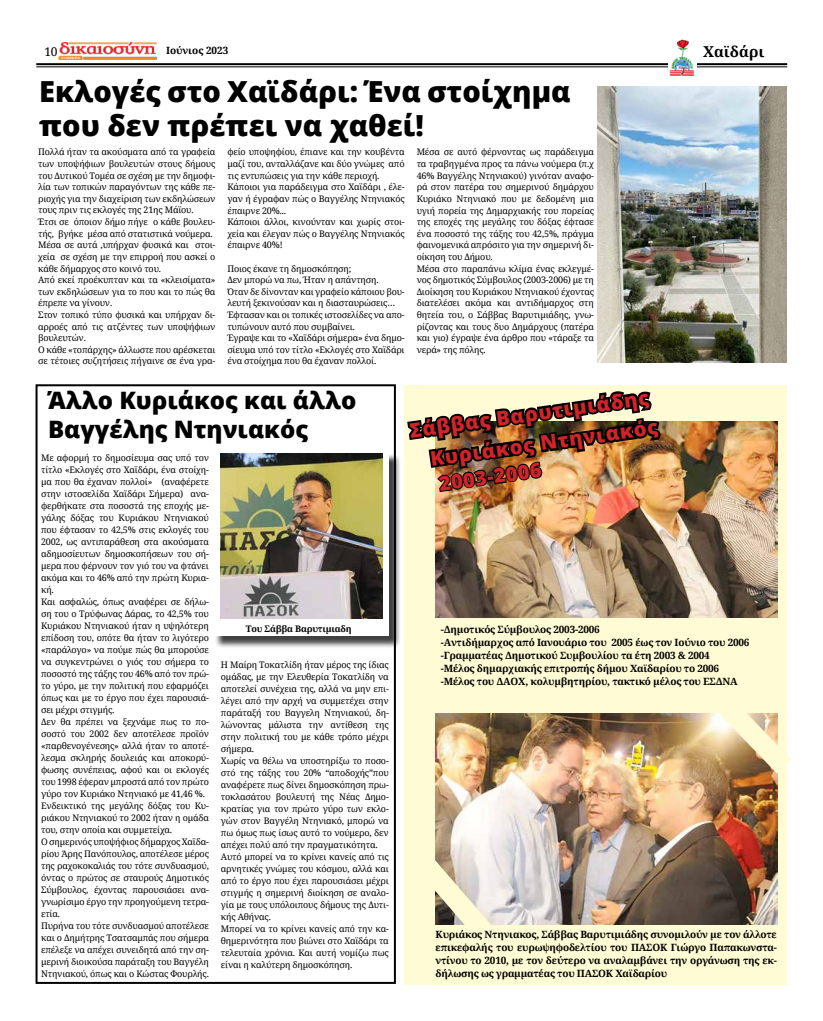
<style>
.page{position:relative;width:823px;height:1021px;background:#fff}
.page>*{position:absolute;margin:0;border:0;box-sizing:border-box;transform-origin:0 0}
.t1{font:800 29px/34px "Open Sans";color:#000}
.t2{font:800 24px/28px "Open Sans";color:#000}
.t3{font:800 20px/26.1px "Open Sans";color:#d2232a}
.t4{font:700 15px "Noto Serif";color:#000}
.t5{font:12px "Noto Serif";color:#000}
.t6{font:700 10px/13px "Noto Serif";letter-spacing:-.02em;color:#000}
.t7{font:700 10px "Noto Serif";color:#000}
.t8{font:9px/12px "Noto Serif";letter-spacing:-.02em;color:#000}
.t9{font:700 9px "Noto Serif";letter-spacing:-.02em;color:#000}
</style>
<div class="page">
<hr style="left:36px;top:63px;width:750px;height:2px;background:#000">
<hr style="left:36px;top:66px;width:750px;height:1px;background:#000">
<img style="left:58px;top:43px;width:98px;height:16px">
<img style="left:668px;top:39px;width:28px;height:37px">
<div style="left:403px;top:385px;width:383px;height:599px;background:#fffcd5"></div>
<img style="left:435px;top:421px;width:342px;height:196px">
<div style="left:214px;top:453px;width:187px;height:195px;background:#000;opacity:.75"></div>
<div style="left:213px;top:451px;width:175px;height:185px;background:#fff"></div>
<img style="left:597px;top:86px;width:189px;height:276px">
<img style="left:220px;top:453px;width:162px;height:165px">
<img style="left:403px;top:342px;width:258px;height:167px">
<img style="left:435px;top:713px;width:342px;height:211px">
<div style="left:36px;top:384px;width:359px;height:599px;border:2px solid #000"></div>
<img style="left:693px;top:674px;width:98px;height:121px">
<svg style="left:403px;top:835px;width:112px;height:128px"></svg>
<h3 class="t5" style="left:45px;top:43px;width:14px">10</h3>
<p class="t7" style="left:166px;top:44px;width:64px">Ιούνιος 2023</p>
<h3 class="t4" style="left:702px;top:41px;width:63px">Χαϊδάρι</h3>
<h1 class="t1" style="left:39px;top:73px;width:533px">Εκλογές στο Χαϊδάρι: Ένα στοίχημα που δεν πρέπει να χαθεί!</h1>
<p class="t8" style="left:38px;top:146px;width:179px;line-height:11.6px">Πολλά ήταν τα ακούσματα από τα γραφεία των υποψήφιων βουλευτών στους δήμους του Δυτικού Τομέα σε σχέση με την δημοφι&shy;λία των τοπικών παραγόντων της κάθε πε&shy;ριοχής για την διαχείριση των εκδηλώσεων τους πριν τις εκλογές της 21ης Μάϊου.<br>Έτσι σε όποιον δήμο πήγε ο κάθε βουλευ&shy;τής, βγήκε μέσα από στατιστικά νούμερα.<br>Μέσα σε αυτά ,υπήρχαν φυσικά και στοι&shy;χεία σε σχέση με την επιρροή που ασκεί ο κάθε δήμαρχος στο κοινό του.<br>Από εκεί προέκυπταν και τα «κλεισίματα» των εκδηλώσεων για το που και το πώς θα έπρεπε να γίνουν.<br>Στον τοπικό τύπο φυσικά και υπήρχαν δι&shy;αρροές από τις ατζέντες των υποψήφιων βουλευτών.<br>Ο κάθε «τοπάρχης» άλλωστε που αρέσκεται σε τέτοιες συζητήσεις πήγαινε σε ένα γρα-</p>
<p class="t8" style="left:227px;top:146px;width:179px;line-height:11.6px">φείο υποψηφίου, έπιανε και την κουβέντα μαζί του, ανταλλάζανε και δύο γνώμες από τις εντυπώσεις για την κάθε περιοχή.<br>Κάποιοι για παράδειγμα στο Χαϊδάρι , έλε&shy;γαν ή έγραφαν πώς ο Βαγγέλης Ντηνιακός έπαιρνε 20%...<br>Κάποιοι άλλοι, κινούνταν και χωρίς στοι&shy;χεία και έλεγαν πώς ο Βαγγέλης Ντηνιακός έπαιρνε 40%!</p>
<p class="t8" style="left:227px;top:262px;width:179px;line-height:11.6px">Ποιος έκανε τη δημοσκόπηση;<br>Δεν μπορώ να πω, Ήταν η απάντηση.<br>Όταν δε δίνονταν και γραφείο κάποιου βου&shy;λευτή ξεκινούσαν και η διασταυρώσεις… Έφτασαν και οι τοπικές ιστοσελίδες να απο&shy;τυπώνουν αυτό που συμβαίνει.<br>Έγραψε και το «Χαϊδάρι σήμερα» ένα δημο&shy;σίευμα υπό τον τίτλο «Εκλογές στο Χαϊδάρι ένα στοίχημα που θα έχαναν πολλοί.</p>
<p class="t8" style="left:416px;top:146px;width:179px;line-height:11.6px">Μέσα σε αυτό φέρνοντας ως παράδειγμα τα τραβηγμένα προς τα πάνω νούμερα (π.χ 46% Βαγγέλης Ντηνιακού) γινόταν αναφο&shy;ρά στον πατέρα του σημερινού δημάρχου Κυριάκο Ντηνιακό που με δεδομένη μια υγιή πορεία της Δημαρχιακής του πορείας της εποχές της μεγάλης του δόξας έφτασε ένα ποσοστό της τάξης του 42,5%, πράγμα φαινομενικά απρόσιτο για την σημερινή δι&shy;οίκηση του Δήμου.<br>Μέσα στο παραπάνω κλίμα ένας εκλεγμέ&shy;νος δημοτικός Σύμβουλος (2003-2006) με τη Διοίκηση του Κυριάκου Ντηνιακού έχοντας διατελέσει ακόμα και αντιδήμαρχος στη θητεία του, ο Σάββας Βαρυτιμιάδης, γνω&shy;ρίζοντας και τους δυο Δημάρχους (πατέρα και γιο) έγραψε ένα άρθρο που «τάραξε τα νερά» της πόλης.</p>
<h2 class="t2" style="left:48px;top:385px;width:309px">Άλλο Κυριάκος και άλλο<br>Βαγγέλης Ντηνιακός</h2>
<p class="t8" style="left:41px;top:451px;width:169px">Με αφορμή το δημοσίευμα σας υπό τον τίτλο «Εκλογές στο Χαϊδάρι, ένα στοίχη&shy;μα που θα έχαναν πολλοί» (αναφέρετε στην ιστοσελίδα Χαϊδάρι Σήμερα) ανα&shy;φερθήκατε στα ποσοστά της εποχής με&shy;γάλης δόξας του Κυριάκου Ντηνιακού που έφτασαν το 42,5% στις εκλογές του 2002, ως αντιπαράθεση στα ακούσματα αδημοσίευτων δημοσκοπήσεων του σή&shy;μερα που φέρνουν τον γιό του να φτάνει ακόμα και το 46% από την πρώτη Κυρια&shy;κή.<br>Και ασφαλώς, όπως αναφέρει σε δήλω&shy;ση του ο Τρύφωνας Δάρας, το 42,5% του Κυριάκου Ντηνιακού ήταν η υψηλότερη επίδοση του, οπότε θα ήταν το λιγότερο «παράλογο» να πούμε πώς θα μπορούσε να συγκεντρώνει ο γιός του σήμερα το ποσοστό της τάξης του 46% από τον πρώ&shy;το γύρο, με την πολιτική που εφαρμόζει όπως και με το έργο που έχει παρουσιά&shy;σει μέχρι στιγμής.<br>Δεν θα πρέπει να ξεχνάμε πως το πο&shy;σοστό του 2002 δεν αποτέλεσε προϊόν «παρθενογένεσης» αλλά ήταν το αποτέ&shy;λεσμα σκληρής δουλειάς και αποκορύ&shy;φωσης συνέπειας, αφού και οι εκλογές του 1998 έφεραν μπροστά από τον πρώτο γύρο τον Κυριάκο Ντηνιακό με 41,46 %.<br>Ενδεικτικό της μεγάλης δόξας του Κυ&shy;ριάκου Ντηνιακού το 2002 ήταν η ομάδα του, στην οποία και συμμετείχα.<br>Ο σημερινός υποψήφιος δήμαρχος Χαϊδα&shy;ρίου Άρης Πανόπουλος, αποτέλεσε μέρος της ραχοκοκαλιάς του τότε συνδυασμού, όντας ο πρώτος σε σταυρούς Δημοτικός Σύμβουλος, έχοντας παρουσιάσει ανα&shy;γνωρίσιμο έργο την προηγούμενη τετρα&shy;ετία.<br>Πυρήνα του τότε συνδυασμού αποτέλεσε και ο Δημήτρης Τσατσαμπάς που σήμερα επέλεξε να απέχει συνειδητά από την ση&shy;μερινή διοικούσα παράταξη του Βαγγέλη Ντηνιακού, όπως και ο Κώστας Φουρλής.</p>
<p class="t9" style="left:246px;top:622px;width:107px">Του Σάββα Βαρυτιμιαδη</p>
<p class="t8" style="left:221px;top:658px;width:169px">Η Μαίρη Τοκατλίδη ήταν μέρος της ίδιας ομάδας, με την Ελευθερία Τοκατλίδη να αποτελεί συνέχεια της, αλλά να μην επι&shy;λέγει από την αρχή να συμμετέχει στην παράταξή του Βαγγελη Ντηνιακού, δη&shy;λώνοντας μάλιστα την αντίθεση της στην πολιτική του με κάθε τρόπο μέχρι σήμερα.<br>Χωρίς να θέλω να υποστηρίξω το ποσο&shy;στό της τάξης του 20% “αποδοχής”που αναφέρετε πως δίνει δημοσκόπηση πρω&shy;τοκλασάτου βουλευτή της Νέας Δημο&shy;κρατίας για τον πρώτο γύρο των εκλο&shy;γών στον Βαγγέλη Ντηνιακό, μπορώ να πω όμως πως ίσως αυτό το νούμερο, δεν απέχει πολύ από την πραγματικότητα.<br>Αυτό μπορεί να το κρίνει κανείς από τις αρνητικές γνώμες του κόσμου, αλλά και από το έργο που έχει παρουσιάσει μέχρι στιγμής η σημερινή διοίκηση σε αναλο&shy;γία με τους υπόλοιπους δήμους της Δυτι&shy;κής Αθήνας.<br>Μπορεί να το κρίνει κανείς από την κα&shy;θημερινότητα που βιώνει στο Χαϊδάρι τα τελευταία χρόνια. Και αυτή νομίζω πως είναι η καλύτερη δημοσκόπηση.</p>
<h3 class="t3" style="left:407px;top:416px;width:243px;rotate:-8deg">Σάββας Βαρυτιμιάδης</h3>
<h3 class="t3" style="left:428px;top:444px;width:231px;rotate:-8deg">Κυριάκος Ντηνιακός<br>2003-2006</h3>
<p class="t6" style="left:440px;top:623px;width:310px">-Δημοτικός Σύμβουλος 2003-2006<br>-Αντιδήμαρχος από Ιανουάριο του 2005 έως τον Ιούνιο του 2006 -Γραμματέας Δημοτικού Συμβουλίου τα έτη 2003 &amp; 2004<br>-Μέλος δημαρχιακής επιτροπής δήμου Χαϊδαρίου το 2006 -Μέλος του ΔΑΟΧ, κολυμβητηρίου, τακτικό μέλος του ΕΣΔΝΑ</p>
<p class="t6" style="left:435px;top:927px;width:343px;text-align:justify">Κυριάκος Ντηνιακος, Σάββας Βαρυτιμιάδης συνομιλούν με τον άλλοτε επικεφαλής του ευρωψηφοδελτίου του ΠΑΣΟΚ Γιώργο Παπακωνστα&shy;ντίνου το 2010, με τον δεύτερο να αναλαμβάνει την οργάνωση της εκ&shy;δήλωσης ως γραμματέας του ΠΑΣΟΚ Χαϊδαρίου</p>
</div>
